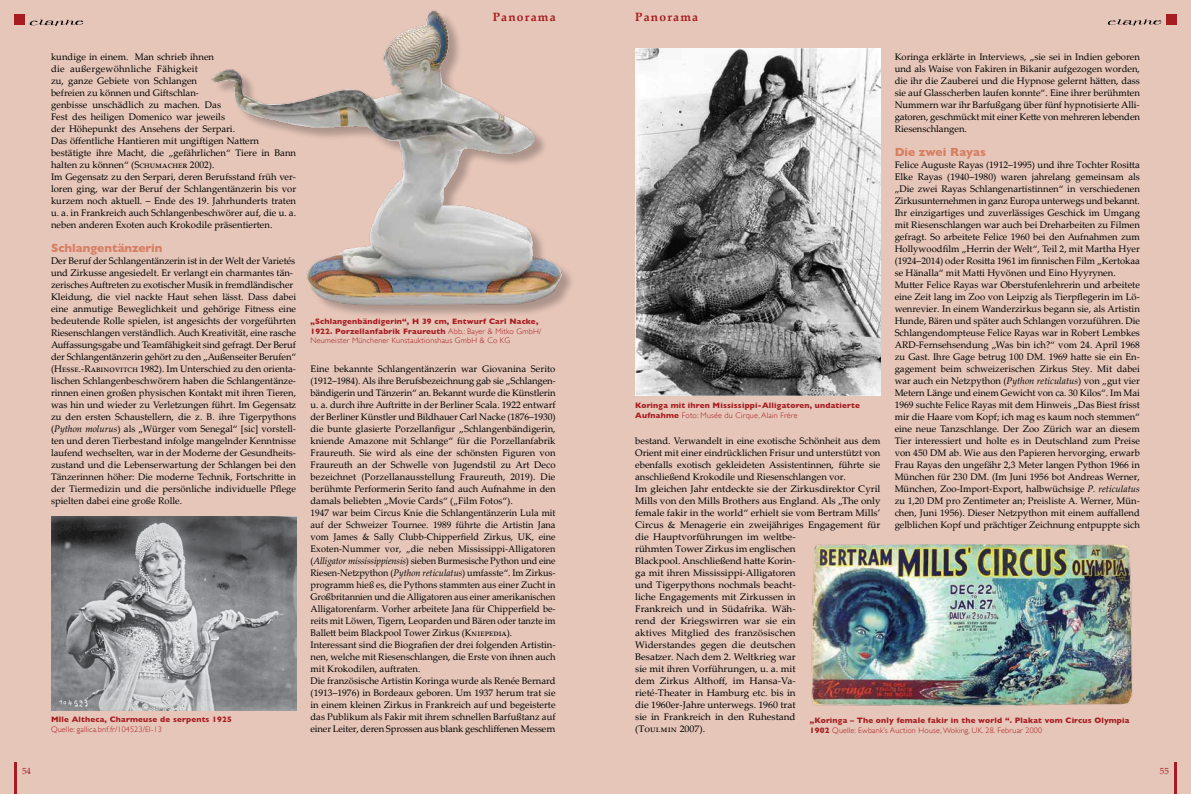
<style>
.page{position:relative;width:1191px;height:794px;background:#e6c6b9}
.page>*{position:absolute;margin:0;border:0;box-sizing:border-box;transform-origin:0 0}
.t1{font:700 12px "Gill Sans";color:#d77e62}
.t2{font:700 12px "Palatino Linotype";letter-spacing:.1em;color:#a71c20}
.t3{font:9.5px/12px "Palatino Linotype";color:#000}
.t4{font:9px "Palatino Linotype";color:#a71c20}
.t5{font:700 8px/9.5px "Gill Sans";letter-spacing:.025em;color:#a71c20}
.s1{font-style:italic}
.s2{font-style:inherit}
.s3{font-weight:300}
</style>
<div class="page">
<div style="left:14px;top:14px;width:11px;height:11px;background:#a71c20"></div>
<div style="left:1165px;top:14px;width:11px;height:11px;background:#a71c20"></div>
<hr style="left:14px;top:762px;width:3px;height:32px;background:#a71c20">
<hr style="left:1174px;top:762px;width:2px;height:32px;background:#a71c20">
<svg style="left:30px;top:20px;width:53px;height:6px"></svg>
<svg style="left:1107px;top:19px;width:54px;height:6px"></svg>
<img style="left:51px;top:516px;width:245px;height:194px">
<img style="left:211px;top:10px;width:361px;height:302px">
<img style="left:635px;top:48px;width:245px;height:348px">
<img style="left:811px;top:544px;width:322px;height:163px">
<p class="t4" style="left:22px;top:764px;width:10px">54</p>
<p class="t3" style="left:51px;top:50px;width:247px">kundige in einem. Man schrieb ihnen<br>die außergewöhnliche Fähigkeit<br>zu, ganze Gebiete von Schlangen<br>befreien zu können und Giftschlan-<br>genbisse unschädlich zu machen. Das<br>Fest des heiligen Domenico war jeweils<br>der Höhepunkt des Ansehens der Serpari.<br>Das öffentliche Hantieren mit ungiftigen Nattern bestätigte ihre Macht, die „gefährlichen“ Tiere in Bann halten zu können“ (Schumacher 2002).<br>Im Gegensatz zu den Serpari, deren Berufsstand früh ver&shy;loren ging, war der Beruf der Schlangentänzerin bis vor kurzem noch aktuell. – Ende des 19. Jahrhunderts traten u. a. in Frankreich auch Schlangenbeschwörer auf, die u. a. neben anderen Exoten auch Krokodile präsentierten.</p>
<p class="t1" style="left:51px;top:241px;width:113px">Schlangentänzerin</p>
<p class="t3" style="left:51px;top:254px;width:247px">Der Beruf der Schlangentänzerin ist in der Welt der Varietés und Zirkusse angesiedelt. Er verlangt ein charmantes tän&shy;zerisches Auftreten zu exotischer Musik in fremdländischer Kleidung, die viel nackte Haut sehen lässt. Dass dabei eine anmutige Beweglichkeit und gehörige Fitness eine bedeutende Rolle spielen, ist angesichts der vorgeführten Riesenschlangen verständlich. Auch Kreativität, eine rasche Auffassungsgabe und Teamfähigkeit sind gefragt. Der Beruf der Schlangentänzerin gehört zu den „Außenseiter Berufen“ (Hesse.-Rabinovitch 1982). Im Unterschied zu den orienta&shy;lischen Schlangenbeschwörern haben die Schlangentänze&shy;rinnen einen großen physischen Kontakt mit ihren Tieren, was hin und wieder zu Verletzungen führt. Im Gegensatz zu den ersten Schaustellern, die z. B. ihre Tigerpythons (<span class="s1">Python molurus</span>) als „Würger vom Senegal“ [sic] vorstell&shy;ten und deren Tierbestand infolge mangelnder Kenntnisse laufend wechselten, war in der Moderne der Gesundheits&shy;zustand und die Lebenserwartung der Schlangen bei den Tänzerinnen höher: Die moderne Technik, Fortschritte in der Tiermedizin und die persönliche individuelle Pflege spielten dabei eine große Rolle.</p>
<p class="t5" style="left:51px;top:714px;width:182px">Mlle Altheca<span class="s2">,</span> Charmeuse de serpents 1925<br><span class="s3">Quelle: gallica.bnf.fr/104523/El-13</span></p>
<p class="t2" style="left:493px;top:9px;width:65px">Panorama</p>
<p class="t5" style="left:310px;top:316px;width:232px">„Schlangenbändigerin“, H 39 cm, Entwurf Carl Nacke,<br>1922. Porzellanfabrik Fraureuth <span class="s3">Abb.: Bayer &amp; Mitko GmbH/<br>Neumeister Münchener Kunstauktionshaus GmbH &amp; Co KG</span></p>
<p class="t3" style="left:310px;top:362px;width:247px">Eine bekannte Schlangentänzerin war Giovanina Serito (1912–1984). Als ihre Berufsbezeichnung gab sie „Schlangen&shy;bändigerin und Tänzerin“ an. Bekannt wurde die Künstlerin u. a. durch ihre Auftritte in der Berliner Scala. 1922 entwarf der Berliner Künstler und Bildhauer Carl Nacke (1876–1930) die bunte glasierte Porzellanfigur „Schlangenbändigerin, kniende Amazone mit Schlange“ für die Porzellanfabrik Fraureuth. Sie wird als eine der schönsten Figuren von Fraureuth an der Schwelle von Jugendstil zu Art Deco bezeichnet (Porzellanausstellung Fraureuth, 2019). Die berühmte Performerin Serito fand auch Aufnahme in den damals beliebten „Movie Cards“ („Film Fotos“).<br>1947 war beim Circus Knie die Schlangentänzerin Lula mit auf der Schweizer Tournee. 1989 führte die Artistin Jana vom James &amp; Sally Clubb-Chipperfield Zirkus, UK, eine Exoten-Nummer vor, „die neben Mississippi-Alligatoren (<span class="s1">Alligator mississippiensis</span>) sieben Burmesische Python und eine Riesen-Netzpython (<span class="s1">Python reticulatus</span>) umfasste“. Im Zirkus&shy;programm hieß es, die Pythons stammten aus einer Zucht in Großbritannien und die Alligatoren aus einer amerikanischen Alligatorenfarm. Vorher arbeitete Jana für Chipperfield be&shy;reits mit Löwen, Tigern, Leoparden und Bären oder tanzte im Ballett beim Blackpool Tower Zirkus (Kniepedia).<br>Interessant sind die Biografien der drei folgenden Artistin&shy;nen, welche mit Riesenschlangen, die Erste von ihnen auch mit Krokodilen, auftraten.<br>Die französische Artistin Koringa wurde als Renée Bernard (1913–1976) in Bordeaux geboren. Um 1937 herum trat sie in einem kleinen Zirkus in Frankreich auf und begeisterte das Publikum als Fakir mit ihrem schnellen Barfußtanz auf einer Leiter, deren Sprossen aus blank geschliffenen Messern</p>
<p class="t2" style="left:635px;top:9px;width:65px">Panorama</p>
<p class="t3" style="left:894px;top:50px;width:247px;text-align:justify">Koringa erklärte in Interviews, „sie sei in Indien geboren und als Waise von Fakiren in Bikanir aufgezogen worden, die ihr die Zauberei und die Hypnose gelernt hätten, dass sie auf Glasscherben laufen konnte“. Eine ihrer berühmten Nummern war ihr Barfußgang über fünf hypnotisierte Alli&shy;gatoren, geschmückt mit einer Kette von mehreren lebenden Riesenschlangen.</p>
<p class="t1" style="left:894px;top:145px;width:93px">Die zwei Rayas</p>
<p class="t3" style="left:894px;top:158px;width:247px">Felice Auguste Rayas (1912–1995) und ihre Tochter Rositta Elke Rayas (1940–1980) waren jahrelang gemeinsam als „Die zwei Rayas Schlangenartistinnen“ in verschiedenen Zirkusunternehmen in ganz Europa unterwegs und bekannt.<br>Ihr einzigartiges und zuverlässiges Geschick im Umgang mit Riesenschlangen war auch bei Dreharbeiten zu Filmen gefragt. So arbeitete Felice 1960 bei den Aufnahmen zum Hollywoodfilm „Herrin der Welt“, Teil 2, mit Martha Hyer (1924–2014) oder Rositta 1961 im finnischen Film „Kertokaa se Hänalla“ mit Matti Hyvönen und Eino Hyyrynen.<br>Mutter Felice Rayas war Oberstufenlehrerin und arbeitete eine Zeit lang im Zoo von Leipzig als Tierpflegerin im Lö&shy;wenrevier. In einem Wanderzirkus begann sie, als Artistin Hunde, Bären und später auch Schlangen vorzuführen. Die Schlangendompteuse Felice Rayas war in Robert Lembkes ARD-Fernsehsendung „Was bin ich?“ vom 24. April 1968 zu Gast. Ihre Gage betrug 100 DM. 1969 hatte sie ein En&shy;gagement beim schweizerischen Zirkus Stey. Mit dabei war auch ein Netzpython (<span class="s1">Python reticulatus</span>) von „gut vier Metern Länge und einem Gewicht von ca. 30 Kilos“. Im Mai 1969 suchte Felice Rayas mit dem Hinweis „Das Biest frisst mir die Haare vom Kopf; ich mag es kaum noch stemmen“ eine neue Tanzschlange. Der Zoo Zürich war an diesem Tier interessiert und holte es in Deutschland zum Preise von 450 DM ab. Wie aus den Papieren hervorging, erwarb Frau Rayas den ungefähr 2,3 Meter langen Python 1966 in München für 230 DM. (Im Juni 1956 bot Andreas Werner, München, Zoo-Import-Export, halbwüchsige <span class="s1">P. reticulatus </span>zu 1,20 DM pro Zentimeter an; Preisliste A. Werner, Mün&shy;chen, Juni 1956). Dieser Netzpython mit einem auffallend gelblichen Kopf und prächtiger Zeichnung entpuppte sich</p>
<p class="t5" style="left:635px;top:400px;width:226px">Koringa mit ihren Mississippi-Alligatoren, undatierte<br>Aufnahme <span class="s3">Foto: Musée du Cirque, Alain Frère</span></p>
<p class="t3" style="left:635px;top:434px;width:247px">bestand. Verwandelt in eine exotische Schönheit aus dem Orient mit einer eindrücklichen Frisur und unterstützt von ebenfalls exotisch gekleideten Assistentinnen, führte sie anschließend Krokodile und Riesenschlangen vor.<br>Im gleichen Jahr entdeckte sie der Zirkusdirektor Cyril Mills von den Mills Brothers aus England. Als „The only female fakir in the world“ erhielt sie vom Bertram Mills’ Circus &amp; Menagerie ein zweijähriges Engagement für die Hauptvorführungen im weltbe-<br>rühmten Tower Zirkus im englischen<br>Blackpool. Anschließend hatte Korin-<br>ga mit ihren Mississippi-Alligatoren<br>und Tigerpythons nochmals beacht-<br>liche Engagements mit Zirkussen in<br>Frankreich und in Südafrika. Wäh-<br>rend der Kriegswirren war sie ein<br>aktives Mitglied des französischen<br>Widerstandes gegen die deutschen<br>Besatzer. Nach dem 2. Weltkrieg war<br>sie mit ihren Vorführungen, u. a. mit<br>dem Zirkus Althoff, im Hansa-Va-<br>rieté-Theater in Hamburg etc. bis in<br>die 1960er-Jahre unterwegs. 1960 trat<br>sie in Frankreich in den Ruhestand<br>(Toulmin 2007).</p>
<p class="t5" style="left:810px;top:715px;width:321px">„Koringa – The only female fakir in the world “. Plakat vom Circus Olympia<br>1902 <span class="s3">Quelle: Ewbank’s Auction House, Woking, UK. 28. Februar 2000</span></p>
<p class="t4" style="left:1160px;top:764px;width:10px">55</p>
</div>
